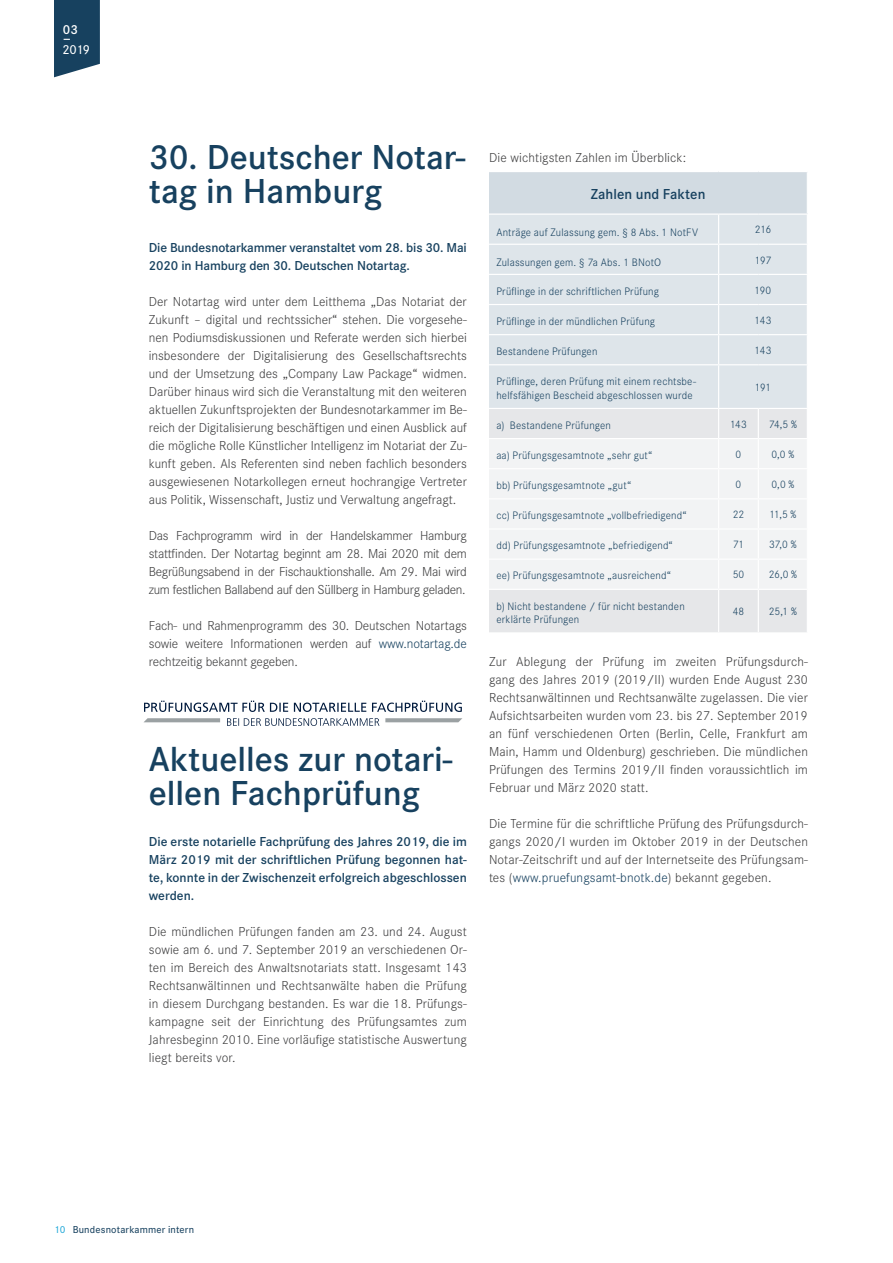
<style>
.page{position:relative;width:893px;height:1263px;background:#fff}
.page>*{position:absolute;margin:0;border:0;box-sizing:border-box;transform-origin:0 0}
.t1{font:600 36px/34.5px "Corporate S";color:#17415f}
.t2{font:600 15px "Corporate S";letter-spacing:.005em;color:#17415f}
.t3{font:300 13.5px/18px "Corporate S";letter-spacing:.005em;color:#3e3e3f;text-align:justify}
.t4{font:600 13.5px/18px "Corporate S";letter-spacing:-.01em;color:#17415f}
.t5{font:500 13.5px "Corporate S";color:#fff}
.t6{font:600 13.5px "Corporate S";color:#fff}
.t7{font:300 11.25px/13.5px "Corporate S";letter-spacing:.015em;color:#17415f}
.t8{font:500 10.5px "Corporate S";letter-spacing:.015em;color:#17415f}
.s1{color:#17415f}
.s2{color:#24a9d8}
</style>
<div class="page">
<svg style="left:54px;top:0;width:46px;height:77px;background:#2f556f"></svg>
<div style="left:63px;top:25px;width:18px;height:9px;background:#17415f"></div>
<div style="left:63px;top:44px;width:34px;height:13px;background:#17415f"></div>
<div style="left:489px;top:172px;width:318px;height:42px;background:#d2dbe2"></div>
<div style="left:489px;top:215px;width:318px;height:193px;background:#dee5ea"></div>
<div style="left:489px;top:409px;width:318px;height:223px;background:#e6e7e9"></div>
<div style="left:489px;top:439px;width:318px;height:150px;background:#f2f3f4"></div>
<hr style="left:489px;top:274px;width:230px;height:1px;background:#fff">
<hr style="left:719px;top:274px;width:39px;height:1px;background:#fff">
<hr style="left:758px;top:274px;width:50px;height:1px;background:#fff">
<hr style="left:489px;top:304px;width:230px;height:1px;background:#fff">
<hr style="left:719px;top:304px;width:39px;height:1px;background:#fff">
<hr style="left:758px;top:304px;width:50px;height:1px;background:#fff">
<hr style="left:718px;top:365px;width:1px;height:43px;background:#fff">
<svg style="left:718px;top:409px;width:1px;height:180px"></svg>
<hr style="left:718px;top:590px;width:1px;height:42px;background:#fff">
<hr style="left:489px;top:213px;width:230px;height:2px;background:#fff">
<hr style="left:489px;top:244px;width:230px;height:1px;background:#fff">
<hr style="left:719px;top:213px;width:39px;height:2px;background:#fff">
<svg style="left:718px;top:215px;width:1px;height:149px"></svg>
<hr style="left:758px;top:213px;width:50px;height:2px;background:#fff">
<hr style="left:719px;top:244px;width:39px;height:1px;background:#fff">
<hr style="left:758px;top:244px;width:50px;height:1px;background:#fff">
<hr style="left:489px;top:334px;width:230px;height:1px;background:#fff">
<hr style="left:719px;top:334px;width:39px;height:1px;background:#fff">
<hr style="left:758px;top:334px;width:50px;height:1px;background:#fff">
<hr style="left:489px;top:364px;width:230px;height:1px;background:#fff">
<hr style="left:719px;top:364px;width:39px;height:1px;background:#fff">
<hr style="left:758px;top:364px;width:50px;height:1px;background:#fff">
<svg style="left:758px;top:409px;width:1px;height:180px"></svg>
<hr style="left:489px;top:589px;width:230px;height:1px;background:#fff">
<hr style="left:719px;top:589px;width:39px;height:1px;background:#fff">
<hr style="left:758px;top:589px;width:50px;height:1px;background:#fff">
<hr style="left:758px;top:590px;width:1px;height:42px;background:#fff">
<hr style="left:489px;top:438px;width:230px;height:1px;background:#fff">
<hr style="left:719px;top:438px;width:39px;height:1px;background:#fff">
<hr style="left:758px;top:438px;width:50px;height:1px;background:#fff">
<hr style="left:489px;top:468px;width:230px;height:1px;background:#fff">
<hr style="left:719px;top:468px;width:39px;height:1px;background:#fff">
<hr style="left:758px;top:468px;width:50px;height:1px;background:#fff">
<hr style="left:489px;top:498px;width:230px;height:1px;background:#fff">
<hr style="left:719px;top:498px;width:39px;height:1px;background:#fff">
<hr style="left:758px;top:498px;width:50px;height:1px;background:#fff">
<hr style="left:489px;top:528px;width:230px;height:2px;background:#fff">
<hr style="left:719px;top:528px;width:39px;height:2px;background:#fff">
<hr style="left:758px;top:528px;width:50px;height:2px;background:#fff">
<hr style="left:489px;top:558px;width:230px;height:2px;background:#fff">
<hr style="left:719px;top:558px;width:39px;height:2px;background:#fff">
<hr style="left:758px;top:558px;width:50px;height:2px;background:#fff">
<svg style="left:144px;top:701px;width:318px;height:25px"></svg>
<p class="t6" style="left:63px;top:20px;width:16px">03</p>
<p class="t5" style="left:63px;top:42px;width:29px">2019</p>
<h1 class="t1" style="left:149px;top:138px;width:318px">30. Deutscher Notar&shy;tag in Hamburg</h1>
<p class="t4" style="left:149px;top:238px;width:320px">Die Bundesnotarkammer veranstaltet vom 28. bis 30. Mai<br>2020 in Hamburg den 30. Deutschen Notartag.</p>
<p class="t3" style="left:149px;top:293px;width:320px">Der Notartag wird unter dem Leitthema „Das Notariat der Zukunft – digital und rechtssicher“ stehen. Die vorgesehe&shy;nen Podiumsdiskussionen und Referate werden sich hierbei insbesondere der Digitalisierung des Gesellschaftsrechts und der Umsetzung des „Company Law Package“ widmen.<br>Darüber hinaus wird sich die Veranstaltung mit den weiteren aktuellen Zukunftsprojekten der Bundesnotarkammer im Be&shy;reich der Digitalisierung beschäftigen und einen Ausblick auf die mögliche Rolle Künstlicher Intelligenz im Notariat der Zu&shy;kunft geben. Als Referenten sind neben fachlich besonders ausgewiesenen Notarkollegen erneut hochrangige Vertreter aus Politik, Wissenschaft, Justiz und Verwaltung angefragt.</p>
<p class="t3" style="left:149px;top:527px;width:320px">Das Fachprogramm wird in der Handelskammer Hamburg stattfinden. Der Notartag beginnt am 28. Mai 2020 mit dem Begrüßungsabend in der Fischauktionshalle. Am 29. Mai wird zum festlichen Ballabend auf den Süllberg in Hamburg geladen.</p>
<p class="t3" style="left:149px;top:617px;width:320px">Fach- und Rahmenprogramm des 30. Deutschen Notartags sowie weitere Informationen werden auf <span class="s1">www.notartag.de </span>rechtzeitig bekannt gegeben.</p>
<h1 class="t1" style="left:149px;top:740px;width:305px">Aktuelles zur notari&shy;ellen Fachprüfung</h1>
<p class="t4" style="left:149px;top:832px;width:320px;text-align:justify">Die erste notarielle Fachprüfung des Jahres 2019, die im März 2019 mit der schriftlichen Prüfung begonnen hat&shy;te, konnte in der Zwischenzeit erfolgreich abgeschlossen werden.</p>
<p class="t3" style="left:149px;top:923px;width:320px">Die mündlichen Prüfungen fanden am 23. und 24. August sowie am 6. und 7. September 2019 an verschiedenen Or&shy;ten im Bereich des Anwaltsnotariats statt. Insgesamt 143<br>Rechtsanwältinnen und Rechtsanwälte haben die Prüfung in diesem Durchgang bestanden. Es war die 18. Prüfungs&shy;kampagne seit der Einrichtung des Prüfungsamtes zum Jahresbeginn 2010. Eine vorläufige statistische Auswertung liegt bereits vor.</p>
<p class="t3" style="left:489px;top:149px;width:199px">Die wichtigsten Zahlen im Überblick:</p>
<p class="t2" style="left:591px;top:184px;width:116px">Zahlen und Fakten</p>
<p class="t7" style="left:496px;top:225px;width:203px">Anträge auf Zulassung gem. § 8 Abs. 1 NotFV</p>
<p class="t7" style="left:755px;top:223px;width:18px">216</p>
<p class="t7" style="left:496px;top:256px;width:166px">Zulassungen gem. § 7a Abs. 1 BNotO</p>
<p class="t7" style="left:755px;top:253px;width:18px">197</p>
<p class="t7" style="left:496px;top:284px;width:164px">Prüflinge in der schriftlichen Prüfung</p>
<p class="t7" style="left:755px;top:283px;width:18px">190</p>
<p class="t7" style="left:496px;top:314px;width:160px">Prüflinge in der mündlichen Prüfung</p>
<p class="t7" style="left:754px;top:313px;width:18px">143</p>
<p class="t7" style="left:496px;top:345px;width:103px">Bestandene Prüfungen</p>
<p class="t7" style="left:754px;top:344px;width:18px">143</p>
<p class="t7" style="left:496px;top:375px;width:201px">Prüflinge, deren Prüfung mit einem rechtsbe&shy;helfsfähigen Bescheid abgeschlossen wurde</p>
<p class="t7" style="left:755px;top:380px;width:18px">191</p>
<p class="t7" style="left:496px;top:418px;width:116px">a) Bestandene Prüfungen</p>
<p class="t7" style="left:730px;top:417px;width:18px">143</p>
<p class="t7" style="left:769px;top:417px;width:30px">74,5 %</p>
<p class="t7" style="left:496px;top:448px;width:158px">aa) Prüfungsgesamtnote „sehr gut“</p>
<p class="t7" style="left:736px;top:447px;width:7px">0</p>
<p class="t7" style="left:771px;top:447px;width:24px">0,0 %</p>
<p class="t7" style="left:496px;top:479px;width:136px">bb) Prüfungsgesamtnote „gut“</p>
<p class="t7" style="left:736px;top:478px;width:7px">0</p>
<p class="t7" style="left:771px;top:478px;width:24px">0,0 %</p>
<p class="t7" style="left:496px;top:509px;width:192px">cc) Prüfungsgesamtnote „vollbefriedigend“</p>
<p class="t7" style="left:733px;top:508px;width:13px">22</p>
<p class="t7" style="left:769px;top:508px;width:29px">11,5 %</p>
<p class="t7" style="left:496px;top:539px;width:178px">dd) Prüfungsgesamtnote „befriedigend“</p>
<p class="t7" style="left:733px;top:538px;width:13px">71</p>
<p class="t7" style="left:769px;top:538px;width:29px">37,0 %</p>
<p class="t7" style="left:496px;top:569px;width:176px">ee) Prüfungsgesamtnote „ausreichend“</p>
<p class="t7" style="left:733px;top:568px;width:13px">50</p>
<p class="t7" style="left:769px;top:568px;width:30px">26,0 %</p>
<p class="t7" style="left:496px;top:599px;width:190px">b) Nicht bestandene / für nicht bestanden erklärte Prüfungen</p>
<p class="t7" style="left:733px;top:605px;width:13px">48</p>
<p class="t7" style="left:769px;top:605px;width:29px">25,1 %</p>
<p class="t3" style="left:489px;top:653px;width:320px">Zur Ablegung der Prüfung im zweiten Prüfungsdurch&shy;gang des Jahres 2019 (2019/II) wurden Ende August 230<br>Rechtsanwältinnen und Rechtsanwälte zugelassen. Die vier Aufsichtsarbeiten wurden vom 23. bis 27. September 2019 an fünf verschiedenen Orten (Berlin, Celle, Frankfurt am Main, Hamm und Oldenburg) geschrieben. Die mündlichen Prüfungen des Termins 2019/II finden voraussichtlich im Februar und März 2020 statt.</p>
<p class="t3" style="left:489px;top:815px;width:320px">Die Termine für die schriftliche Prüfung des Prüfungsdurch&shy;gangs 2020/I wurden im Oktober 2019 in der Deutschen Notar-Zeitschrift und auf der Internetseite des Prüfungsam&shy;tes (<span class="s1">www.pruefungsamt-bnotk.de</span>) bekannt gegeben.</p>
<p class="t8" style="left:54px;top:1223px;width:142px"><span class="s2">10</span> Bundesnotarkammer intern</p>
</div>
